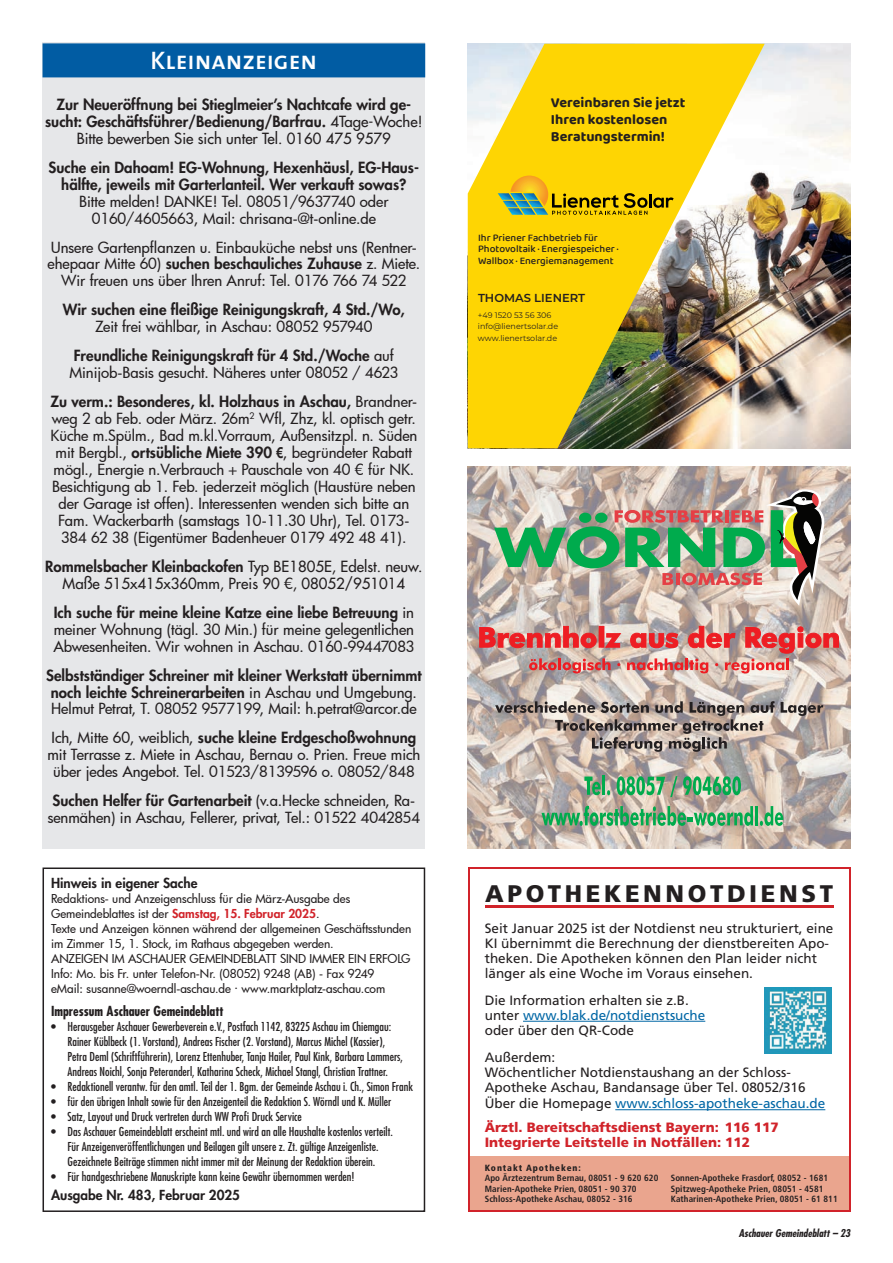
<style>
.page{position:relative;width:893px;height:1263px;background:#fff}
.page>*{position:absolute;margin:0;border:0;box-sizing:border-box;transform-origin:0 0}
.t1{font:25.5px "The Sans Semi Bold Caps";color:#fff}
.t2{font:900 24px "Frutiger";letter-spacing:.15em;color:#231f20}
.t3{font:16.5px "Verdana";color:#000001}
.t4{font:15.75px "Verdana";color:#000001}
.t5{font:500 15px/17px "Futura";letter-spacing:-.005em;color:#231f20;text-align:center}
.t6{font:800 15px/17px "Futura";color:#231f20;text-align:center}
.t7{font:15px/17px "Futura";color:#231f20;text-align:center}
.t8{font:700 14.25px/17.1px "Baloo 2";color:#231f20}
.t9{font:13.5px/15px "Frutiger";color:#231f20}
.t10{font:900 13.5px/23.5px "Frutiger";color:#d1232a}
.t11{font:800 13.5px "Futura";color:#231f20}
.t12{font:700 condensed 13.5px "Futura";color:#231f20}
.t13{font:condensed 12px/15px "Futura";color:#231f20}
.t14{font:500 12px/15px "Futura";letter-spacing:-.005em;color:#231f20}
.t15{font:600 11.55px "Montserrat";color:#231f20}
.t16{font:italic 700 condensed 10.5px "Futura";color:#231f20}
.t17{font:500 10.35px/11.6px "Baloo 2";color:#231f20}
.t18{font:700 condensed 9px/10.5px "Frutiger";letter-spacing:.01em;color:#231f20}
.t19{font:900 condensed 9px "Frutiger";letter-spacing:.1em;color:#231f20}
.t20{font:7.95px "Montserrat";color:#231f20}
.s1{font-weight:400}
.s2{font-weight:800}
.s3{font-weight:500}
.s4{font-family:"Arial Narrow";font-weight:700}
.s5{font-weight:800;color:#d1232a}
.s6{color:#0166a5}
.s7{font-weight:400;color:#231f20}
.s8{font-weight:400;color:#0166a5}
</style>
<div class="page">
<div style="left:43px;top:867px;width:382px;height:345px;border:2px solid #231f20"></div>
<img style="left:468px;top:466px;width:382px;height:383px">
<svg style="left:584px;top:776px;width:17px;height:19px"></svg>
<hr style="left:602px;top:775px;width:3px;height:20px;background:#00ab4d">
<svg style="left:607px;top:790px;width:3px;height:5px"></svg>
<svg style="left:617px;top:776px;width:60px;height:21px"></svg>
<svg style="left:683px;top:776px;width:58px;height:19px"></svg>
<svg style="left:541px;top:806px;width:212px;height:20px;background:#7bb387"></svg>
<hr style="left:755px;top:806px;width:3px;height:19px;background:#00ab4d">
<svg style="left:760px;top:806px;width:23px;height:20px"></svg>
<div style="left:599px;top:626px;width:5px;height:21px;background:#ee1d23"></div>
<svg style="left:479px;top:626px;width:118px;height:22px;background:#db6766"></svg>
<svg style="left:605px;top:633px;width:16px;height:15px"></svg>
<svg style="left:780px;top:702px;width:43px;height:14px"></svg>
<svg style="left:495px;top:701px;width:279px;height:51px;background:#a69a92"></svg>
<svg style="left:529px;top:658px;width:82px;height:15px"></svg>
<svg style="left:627px;top:626px;width:212px;height:47px;background:#d78d89"></svg>
<svg style="left:494px;top:489px;width:331px;height:117px;background:#9dab92"></svg>
<svg style="left:468px;top:867px;width:382px;height:345px;fill:#d1232a"></svg>
<div style="left:470px;top:870px;width:378px;height:340px;background:#fff"></div>
<div style="left:470px;top:1157px;width:378px;height:53px;background:#eaa58e"></div>
<hr style="left:523px;top:1021px;width:182px;height:1px;background:#0166a5">
<hr style="left:615px;top:1109px;width:210px;height:1px;background:#0166a5">
<hr style="left:485px;top:906px;width:348px;height:2px;background:#d1232a">
<img style="left:765px;top:987px;width:66px;height:66px">
<div style="left:43px;top:43px;width:382px;height:806px;background:#e6e7e9"></div>
<div style="left:43px;top:43px;width:382px;height:34px;background:#015ca3"></div>
<img style="left:765px;top:44px;width:85px;height:404px">
<img style="left:468px;top:44px;width:297px;height:404px">
<hr style="left:649px;top:194px;width:3px;height:14px;background:#000001">
<svg style="left:653px;top:197px;width:21px;height:11px"></svg>
<svg style="left:498px;top:176px;width:149px;height:39px;background:#c7b21c"></svg>
<h1 class="t1" style="left:151px;top:39px;width:168px">Kleinanzeigen</h1>
<p class="t6" style="left:45px;top:96px;width:379px">Zur Neueröffnung bei Stieglmeier’s Nachtcafe wird ge&shy;sucht: Geschäftsführer/Bedienung/Barfrau. <span class="s1">4Tage-Woche!<br>Bitte bewerben Sie sich unter Tel. 0160 475 9579</span></p>
<p class="t6" style="left:49px;top:158px;width:372px">Suche ein Dahoam! EG-Wohnung, Hexenhäusl, EG-Haus&shy;hälfte, jeweils mit Garterlanteil. Wer verkauft sowas?</p>
<p class="t5" style="left:79px;top:192px;width:311px">Bitte melden! DANKE! Tel. 08051/9637740 oder<br>0160/4605663, Mail: chrisana-@t-online.de</p>
<p class="t5" style="left:48px;top:238px;width:374px">Unsere Gartenpflanzen u. Einbauküche nebst uns (Rentner&shy;ehepaar Mitte 60) <span class="s2">suchen beschauliches Zuhause</span> z. Miete.<br>Wir freuen uns über Ihren Anruf: Tel. 0176 766 74 522</p>
<p class="t6" style="left:63px;top:301px;width:344px">Wir suchen eine fleißige Reinigungskraft, 4 Std./Wo,</p>
<p class="t6" style="left:74px;top:312px;width:322px;line-height:29px"><span class="s3">Zeit frei wählbar, in Aschau: 08052 957940<br></span>Freundliche Reinigungskraft für 4 Std./Woche <span class="s3">auf</span></p>
<p class="t5" style="left:51px;top:358px;width:368px;line-height:29px">Minijob-Basis gesucht. Näheres unter 08052 / 4623<br><span class="s2">Zu verm.: Besonderes, kl. Holzhaus in Aschau,</span> Brandner-</p>
<p class="t5" style="left:50px;top:410px;width:369px">weg 2 ab Feb. oder März. 26m<sup>2</sup> Wfl, Zhz, kl. optisch getr.<br>Küche m.Spülm., Bad m.kl.Vorraum, Außensitzpl. n. Süden mit Bergbl., <span class="s2">ortsübliche Miete 390</span> <span class="s4">€</span>, begründeter Rabatt mögl., Energie n.Verbrauch + Pauschale von 40 € für NK.<br>Besichtigung ab 1. Feb. jederzeit möglich (Haustüre neben der Garage ist offen). Interessenten wenden sich bitte an Fam. Wackerbarth (samstags 10-11.30 Uhr), Tel. 0173- 384 62 38 (Eigentümer Badenheuer 0179 492 48 41).</p>
<p class="t7" style="left:45px;top:558px;width:379px"><span class="s2">Rommelsbacher Kleinbackofen</span> Typ BE1805E, Edelst. neuw.<br>Maße 515x415x360mm, Preis 90 <span class="s3">€</span>, 08052/951014</p>
<p class="t5" style="left:53px;top:603px;width:362px;text-align:justify"><span class="s2">Ich suche für meine kleine Katze eine liebe Betreuung</span> in meiner Wohnung (tägl. 30 Min.) für meine gelegentlichen Abwesenheiten. Wir wohnen in Aschau. 0160-99447083</p>
<p class="t6" style="left:46px;top:666px;width:377px">Selbstständiger Schreiner mit kleiner Werkstatt übernimmt noch leichte Schreinerarbeiten <span class="s3">in Aschau und Umgebung.<br>Helmut Petrat, T. 08052 9577199, Mail: h.petrat@arcor.de</span></p>
<p class="t5" style="left:47px;top:729px;width:374px">Ich, Mitte 60, weiblich, <span class="s2">suche kleine Erdgeschoßwohnung </span>mit Terrasse z. Miete in Aschau, Bernau o. Prien. Freue mich über jedes Angebot. Tel. 01523/8139596 o. 08052/848</p>
<p class="t5" style="left:48px;top:792px;width:374px"><span class="s2">Suchen Helfer für Gartenarbeit</span> (v.a.Hecke schneiden, Ra&shy;senmähen) in Aschau, Fellerer, privat, Tel.: 01522 4042854</p>
<p class="t11" style="left:51px;top:873px;width:148px">Hinweis in eigener Sache</p>
<p class="t14" style="left:51px;top:890px;width:362px">Redaktions- und Anzeigenschluss für die März-Ausgabe des Gemeindeblattes ist der <span class="s5">Samstag, 15. Februar 2025</span>.<br>Texte und Anzeigen können während der allgemeinen Geschäftsstunden im Zimmer 15, 1. Stock, im Rathaus abgegeben werden.<br>ANZEIGEN IM ASCHAUER GEMEINDEBLATT SIND IMMER EIN ERFOLG Info: Mo. bis Fr. unter Telefon-Nr. (08052) 9248 (AB) - Fax 9249<br>eMail: susanne@woerndl-aschau.de · www.marktplatz-aschau.com</p>
<p class="t12" style="left:51px;top:1003px;width:174px">Impressum Aschauer Gemeindeblatt</p>
<p class="t13" style="left:68px;top:1019px;width:337px;text-indent:-16px">• Herausgeber Aschauer Gewerbeverein e.V., Postfach 1142, 83225 Aschau im Chiemgau:<br>Rainer Küblbeck (1. Vorstand), Andreas Fischer (2. Vorstand), Marcus Michel (Kassier), Petra Deml (Schriftführerin), Lorenz Ettenhuber, Tanja Hailer, Paul Kink, Barbara Lammers, Andreas Noichl, Sonja Peteranderl, Katharina Scheck, Michael Stangl, Christian Trattner.</p>
<p class="t13" style="left:51px;top:1079px;width:364px">• Redaktionell verantw. für den amtl. Teil der 1. Bgm. der Gemeinde Aschau i. Ch., Simon Frank</p>
<p class="t13" style="left:51px;top:1094px;width:342px">• für den übrigen Inhalt sowie für den Anzeigenteil die Redaktion S. Wörndl und K. Müller</p>
<p class="t13" style="left:51px;top:1109px;width:252px">• Satz, Layout und Druck vertreten durch WW Profi Druck Service</p>
<p class="t13" style="left:51px;top:1124px;width:343px;text-align:center">• Das Aschauer Gemeindeblatt erscheint mtl. und wird an alle Haushalte kostenlos verteilt.<br>Für Anzeigenveröffentlichungen und Beilagen gilt unsere z. Zt. gültige Anzeigenliste.<br>Gezeichnete Beiträge stimmen nicht immer mit der Meinung der Redaktion überein.</p>
<p class="t13" style="left:51px;top:1169px;width:305px">• Für handgeschriebene Manuskripte kann keine Gewähr übernommen werden!</p>
<p class="t11" style="left:51px;top:1186px;width:191px">Ausgabe Nr. 483, Februar 2025</p>
<p class="t8" style="left:551px;top:94px;width:136px">Vereinbaren Sie jetzt<br>Ihren kostenlosen<br>Beratungstermin!</p>
<p class="t17" style="left:478px;top:232px;width:142px">Ihr Priener Fachbetrieb für<br>Photovoltaik · Energiespeicher ·<br>Wallbox · Energiemanagement</p>
<p class="t15" style="left:478px;top:289px;width:109px">THOMAS LIENERT</p>
<p class="t20" style="left:478px;top:310px;width:75px">+49 1520 53 56 306</p>
<p class="t20" style="left:478px;top:321px;width:82px">info@lienertsolar.de</p>
<p class="t20" style="left:478px;top:333px;width:81px">www.lienertsolar.de</p>
<h2 class="t2" style="left:485px;top:879px;width:349px">APOTHEKENNOTDIENST</h2>
<p class="t9" style="left:485px;top:920px;width:350px">Seit Januar 2025 ist der Notdienst neu strukturiert, eine KI übernimmt die Berechnung der dienstbereiten Apo&shy;theken. Die Apotheken können den Plan leider nicht länger als eine Woche im Voraus einsehen.</p>
<p class="t9" style="left:485px;top:992px;width:222px">Die Information erhalten sie z.B. unter <span class="s6">www.blak.de/notdienstsuche </span>oder über den QR-Code</p>
<p class="t9" style="left:485px;top:1049px;width:322px">Außerdem:<br>Wöchentlicher Notdienstaushang an der Schloss-<br>Apotheke Aschau, Bandansage über Tel. 08052/316</p>
<p class="t10" style="left:485px;top:1092px;width:342px"><span class="s7">Über die Homepage</span> <span class="s8">www.schloss-apotheke-aschau.de<br></span>Ärztl. Bereitschaftsdienst Bayern: 116 117</p>
<p class="t10" style="left:485px;top:1130px;width:267px">Integrierte Leitstelle in Notfällen: 112</p>
<p class="t19" style="left:485px;top:1162px;width:97px">Kontakt Apotheken:</p>
<p class="t18" style="left:485px;top:1173px;width:175px">Apo Ärztezentrum Bernau, 08051 - 9 620 620<br>Marien-Apotheke Prien, 08051 - 90 370<br>Schloss-Apotheke Aschau, 08052 - 316</p>
<p class="t18" style="left:671px;top:1173px;width:168px">Sonnen-Apotheke Frasdorf, 08052 - 1681<br>Spitzweg-Apotheke Prien, 08051 - 4581<br>Katharinen-Apotheke Prien, 08051 - 61 811</p>
<p class="t4" style="left:764px;top:889px;width:123px">nicht länger als</p>
<p class="t4" style="left:764px;top:928px;width:126px">Die Information</p>
<p class="t3" style="left:764px;top:1076px;width:101px">Ausserdem:</p>
<p class="t16" style="left:739px;top:1227px;width:113px">Aschauer Gemeindeblatt – 23</p>
</div>
